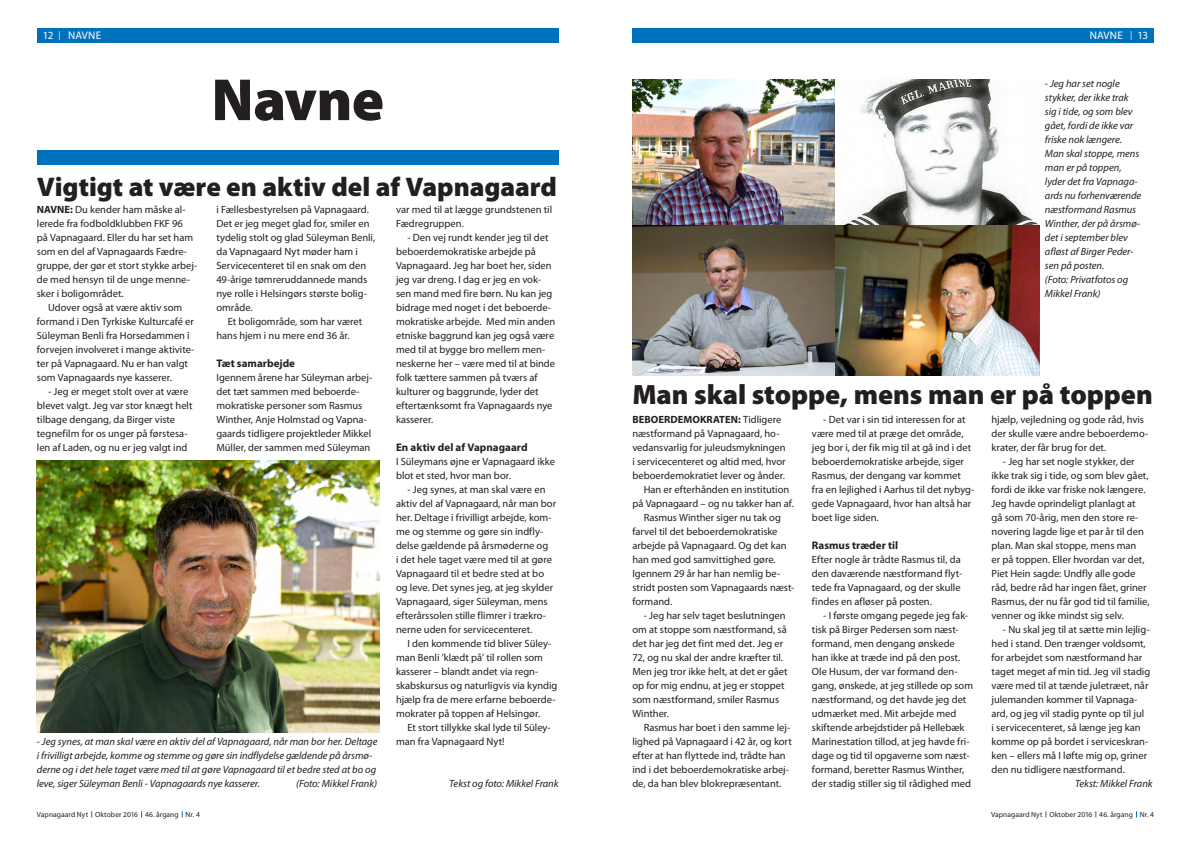
<style>
.page{position:relative;width:1191px;height:842px;background:#fff}
.page>*{position:absolute;margin:0;border:0;box-sizing:border-box;transform-origin:0 0}
.t1{font:900 60px "Myriad Pro";letter-spacing:-.01em;color:#231f20}
.t2{font:900 28px "Myriad Pro";letter-spacing:-.005em;color:#231f20}
.t3{font:900 27px "Myriad Pro";letter-spacing:-.005em;color:#231f20}
.t4{font:700 11px "Myriad Pro";color:#231f20}
.t5{font:11px "Myriad Pro";letter-spacing:.01em;color:#fff}
.t6{font:10.5px/14px "Myriad Pro";color:#231f20}
.t7{font:italic 10.5px/14px "Myriad Pro";letter-spacing:-.005em;color:#231f20}
.t8{font:700 10.5px "Myriad Pro";letter-spacing:.01em;color:#231f20}
.t9{font:7.5px "Myriad Pro";letter-spacing:.01em;color:#231f20}
.s1{font-size:13.2px}
.s2{font-weight:700}
.s3{font-weight:400}
</style>
<div class="page">
<div style="left:632px;top:28px;width:522px;height:15px;background:#0072bc"></div>
<div style="left:37px;top:28px;width:521px;height:15px;background:#0072bc"></div>
<div style="left:37px;top:150px;width:521px;height:14px;background:#0072bc"></div>
<img style="left:37px;top:461px;width:342px;height:272px">
<img style="left:632px;top:79px;width:407px;height:147px">
<img style="left:632px;top:226px;width:407px;height:150px">
<p class="t5" style="left:43px;top:30px;width:60px">12 <span class="s1">I</span> NAVNE</p>
<p class="t5" style="left:1089px;top:30px;width:60px">NAVNE <span class="s1">I</span> 13</p>
<h1 class="t1" style="left:211px;top:66px;width:174px">Navne</h1>
<p class="t7" style="left:1045px;top:77px;width:98px">- Jeg har set nogle stykker, der ikke trak sig i tide, og som blev gået, fordi de ikke var friske nok længere.<br>Man skal stoppe, mens man er på toppen, lyder det fra Vapnaga&shy;ards nu forhenværende næstformand Rasmus<br>Winther, der på årsmø&shy;det i september blev afløst af Birger Peder&shy;sen på posten.<br>(Foto: Privatfotos og<br>Mikkel Frank)</p>
<h3 class="t3" style="left:37px;top:172px;width:522px">Vigtigt at være en aktiv del af Vapnagaard</h3>
<p class="t6" style="left:37px;top:203px;width:162px"><span class="s2">NAVNE:</span> Du kender ham måske al&shy;lerede fra fodboldklubben FKF 96<br>på Vapnagaard. Eller du har set ham som en del af Vapnagaards Fædre&shy;gruppe, der gør et stort stykke arbej&shy;de med hensyn til de unge menne&shy;sker i boligområdet.</p>
<p class="t6" style="left:37px;top:301px;width:159px;text-indent:11px">Udover også at være aktiv som formand i Den Tyrkiske Kulturcafé er Süleyman Benli fra Horsedammen i forvejen involveret i mange aktivite&shy;ter på Vapnagaard. Nu er han valgt som Vapnagaards nye kasserer.</p>
<p class="t6" style="left:37px;top:385px;width:157px;text-indent:11px">- Jeg er meget stolt over at være blevet valgt. Jeg var stor knægt helt tilbage dengang, da Birger viste tegnefilm for os unger på førstesa&shy;len af Laden, og nu er jeg valgt ind</p>
<p class="t6" style="left:216px;top:203px;width:160px">i Fællesbestyrelsen på Vapnagaard.<br>Det er jeg meget glad for, smiler en tydelig stolt og glad Süleyman Benli, da Vapnagaard Nyt møder ham i<br>Servicecenteret til en snak om den<br>49-årige tømreruddannede mands nye rolle i Helsingørs største bolig&shy;område.</p>
<p class="t6" style="left:216px;top:315px;width:147px;text-indent:11px">Et boligområde, som har været hans hjem i nu mere end 36 år.</p>
<p class="t4" style="left:216px;top:357px;width:80px">Tæt samarbejde</p>
<p class="t6" style="left:216px;top:371px;width:157px">Igennem årene har Süleyman arbej&shy;det tæt sammen med beboerde&shy;mokratiske personer som Rasmus Winther, Anje Holmstad og Vapna&shy;gaards tidligere projektleder Mikkel Müller, der sammen med Süleyman</p>
<p class="t6" style="left:396px;top:203px;width:158px">var med til at lægge grundstenen til<br>Fædregruppen.</p>
<p class="t6" style="left:396px;top:231px;width:161px;text-indent:11px">- Den vej rundt kender jeg til det beboerdemokratiske arbejde på<br>Vapnagaard. Jeg har boet her, siden jeg var dreng. I dag er jeg en vok&shy;sen mand med fire børn. Nu kan jeg bidrage med noget i det beboerde&shy;mokratiske arbejde. Med min anden etniske baggrund kan jeg også være med til at bygge bro mellem men&shy;neskerne her – være med til at binde folk tættere sammen på tværs af kulturer og baggrunde, lyder det eftertænksomt fra Vapnagaards nye kasserer.</p>
<p class="t4" style="left:396px;top:441px;width:133px">En aktiv del af Vapnagaard</p>
<p class="t6" style="left:396px;top:455px;width:160px">I Süleymans øjne er Vapnagaard ikke blot et sted, hvor man bor.</p>
<p class="t6" style="left:396px;top:483px;width:162px;text-indent:11px">- Jeg synes, at man skal være en aktiv del af Vapnagaard, når man bor her. Deltage i frivilligt arbejde, kom&shy;me og stemme og gøre sin indfly&shy;delse gældende på årsmøderne og<br>i det hele taget være med til at gøre Vapnagaard til et bedre sted at bo og leve. Det synes jeg, at jeg skylder Vapnagaard, siger Süleyman, mens efterårssolen stille flimrer i trækro&shy;nerne uden for servicecenteret.</p>
<p class="t6" style="left:396px;top:637px;width:163px;text-indent:11px">I den kommende tid bliver Süley&shy;man Benli ’klædt på’ til rollen som kasserer – blandt andet via regn&shy;skabskursus og naturligvis via kyndig hjælp fra de mere erfarne beboerde&shy;mokrater på toppen af Helsingør.</p>
<p class="t6" style="left:396px;top:721px;width:156px;text-indent:11px">Et stort tillykke skal lyde til Süley&shy;man fra Vapnagaard Nyt!</p>
<p class="t7" style="left:449px;top:777px;width:111px">Tekst og foto: Mikkel Frank</p>
<h2 class="t2" style="left:632px;top:379px;width:522px">Man skal stoppe, mens man er på toppen</h2>
<p class="t8" style="left:632px;top:414px;width:150px">BEBOERDEMOKRATEN: <span class="s3">Tidligere</span></p>
<p class="t6" style="left:632px;top:427px;width:149px">næstformand på Vapnagaard, ho-</p>
<p class="t6" style="left:632px;top:441px;width:155px">vedansvarlig for juleudsmykningen</p>
<p class="t6" style="left:632px;top:455px;width:155px">i servicecenteret og altid med, hvor</p>
<p class="t6" style="left:632px;top:469px;width:154px">beboerdemokratiet lever og ånder.</p>
<p class="t6" style="left:643px;top:483px;width:147px">Han er efterhånden en institution</p>
<p class="t6" style="left:632px;top:497px;width:163px">på Vapnagaard – og nu takker han af.</p>
<p class="t6" style="left:643px;top:511px;width:139px">Rasmus Winther siger nu tak og</p>
<p class="t6" style="left:632px;top:525px;width:147px">farvel til det beboerdemokratiske</p>
<p class="t6" style="left:632px;top:539px;width:156px">arbejde på Vapnagaard. Og det kan</p>
<p class="t6" style="left:632px;top:553px;width:145px">han med god samvittighed gøre.</p>
<p class="t6" style="left:632px;top:567px;width:149px">Igennem 29 år har han nemlig be-</p>
<p class="t6" style="left:632px;top:581px;width:164px">stridt posten som Vapnagaards næst-</p>
<p class="t6" style="left:632px;top:595px;width:41px">formand.</p>
<p class="t6" style="left:632px;top:609px;width:157px;text-indent:11px">- Jeg har selv taget beslutningen om at stoppe som næstformand, så det har jeg det fint med det. Jeg er<br>72, og nu skal der andre kræfter til.<br>Men jeg tror ikke helt, at det er gået op for mig endnu, at jeg er stoppet som næstformand, smiler Rasmus<br>Winther.</p>
<p class="t6" style="left:632px;top:721px;width:161px;text-indent:11px">Rasmus har boet i den samme lej&shy;lighed på Vapnagaard i 42 år, og kort efter at han flyttede ind, trådte han ind i det beboerdemokratiske arbej&shy;de, da han blev blokrepræsentant.</p>
<p class="t6" style="left:812px;top:413px;width:164px;text-indent:11px">- Det var i sin tid interessen for at være med til at præge det område, jeg bor i, der fik mig til at gå ind i det beboerdemokratiske arbejde, siger<br>Rasmus, der dengang var kommet fra en lejlighed i Aarhus til det nybyg&shy;gede Vapnagaard, hvor han altså har boet lige siden.</p>
<p class="t4" style="left:812px;top:539px;width:88px">Rasmus træder til</p>
<p class="t6" style="left:812px;top:553px;width:152px">Efter nogle år trådte Rasmus til, da den daværende næstformand flyt&shy;tede fra Vapnagaard, og der skulle findes en afløser på posten.</p>
<p class="t6" style="left:812px;top:609px;width:163px;text-indent:11px">- I første omgang pegede jeg fak&shy;tisk på Birger Pedersen som næst&shy;formand, men dengang ønskede han ikke at træde ind på den post.<br>Ole Husum, der var formand den&shy;gang, ønskede, at jeg stillede op som næstformand, og det havde jeg det udmærket med. Mit arbejde med skiftende arbejdstider på Hellebæk Marinestation tillod, at jeg havde fri&shy;dage og tid til opgaverne som næst&shy;formand, beretter Rasmus Winther, der stadig stiller sig til rådighed med</p>
<p class="t6" style="left:991px;top:413px;width:158px">hjælp, vejledning og gode råd, hvis der skulle være andre beboerdemo&shy;krater, der får brug for det.</p>
<p class="t6" style="left:991px;top:455px;width:159px;text-indent:11px">- Jeg har set nogle stykker, der ikke trak sig i tide, og som blev gået, fordi de ikke var friske nok længere.<br>Jeg havde oprindeligt planlagt at<br>gå som 70-årig, men den store re&shy;novering lagde lige et par år til den plan. Man skal stoppe, mens man<br>er på toppen. Eller hvordan var det, Piet Hein sagde: Undfly alle gode råd, bedre råd har ingen fået, griner Rasmus, der nu får god tid til familie, venner og ikke mindst sig selv.</p>
<p class="t6" style="left:991px;top:623px;width:160px;text-indent:11px">- Nu skal jeg til at sætte min lejlig&shy;hed i stand. Den trænger voldsomt, for arbejdet som næstformand har taget meget af min tid. Jeg vil stadig være med til at tænde juletræet, når julemanden kommer til Vapnaga&shy;ard, og jeg vil stadig pynte op til jul<br>i servicecenteret, så længe jeg kan komme op på bordet i serviceskran&shy;ken – ellers må I løfte mig op, griner den nu tidligere næstformand.</p>
<p class="t7" style="left:1075px;top:777px;width:79px">Tekst: Mikkel Frank</p>
<p class="t7" style="left:37px;top:735px;width:342px">- Jeg synes, at man skal være en aktiv del af Vapnagaard, når man bor her. Deltage i frivilligt arbejde, komme og stemme og gøre sin indflydelse gældende på årsmø&shy;derne og i det hele taget være med til at gøre Vapnagaard til et bedre sted at bo og leve, siger Süleyman Benli - Vapnagaards nye kasserer.</p>
<p class="t7" style="left:296px;top:777px;width:82px">(Foto: Mikkel Frank)</p>
<p class="t9" style="left:37px;top:810px;width:164px">Vapnagaard Nyt Oktober 2016 46. årgang Nr. 4</p>
<p class="t9" style="left:991px;top:810px;width:164px">Vapnagaard Nyt Oktober 2016 46. årgang Nr. 4</p>
</div>
